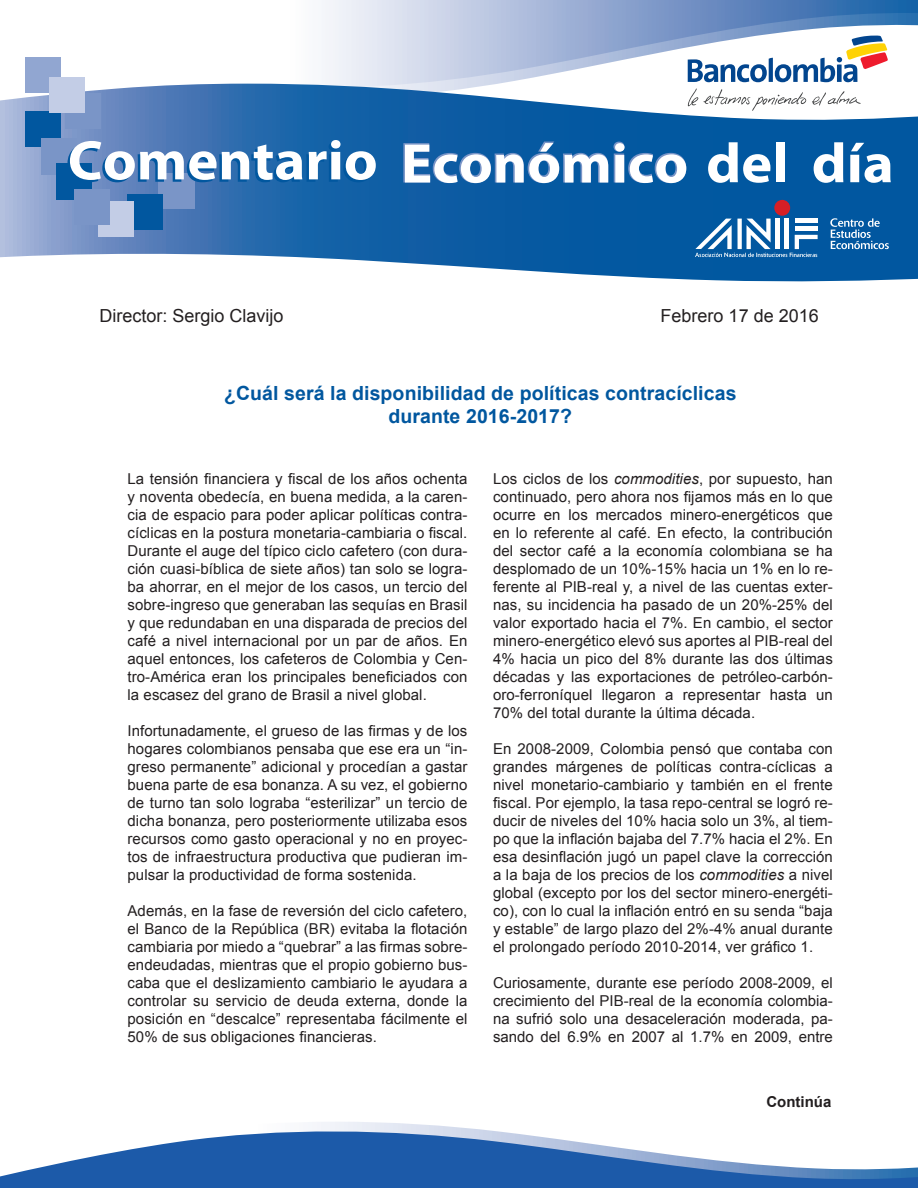
<style>
.page{position:relative;width:918px;height:1188px;background:#fff}
.page>*{position:absolute;margin:0;border:0;box-sizing:border-box;transform-origin:0 0}
.t1{font:700 19.5px/23.4px "Arial";letter-spacing:.005em;color:#01579f;text-align:center}
.t2{font:18px "Arial";color:#231f20}
.t3{font:15px/18px "Arial";letter-spacing:.005em;color:#231f20;text-align:justify}
.t4{font:700 15px "Arial";color:#231f20}
.s1{font-style:italic}
</style>
<div class="page">
<svg style="left:216px;top:0;width:702px;height:84px"></svg>
<svg style="left:0;top:84px;width:622px;height:26px"></svg>
<svg style="left:0;top:110px;width:918px;height:172px;background:#3c7ab4"></svg>
<svg style="left:317px;top:1122px;width:134px;height:5px"></svg>
<div style="left:158px;top:173px;width:36px;height:36px;background:#7a95c7"></div>
<div style="left:65px;top:93px;width:36px;height:36px;background:#7a95c7"></div>
<div style="left:25px;top:57px;width:36px;height:36px;background:#91a6d1"></div>
<div style="left:25px;top:111px;width:36px;height:36px;background:#01579f"></div>
<div style="left:41px;top:138px;width:36px;height:36px;background:#7a95c7"></div>
<div style="left:56px;top:164px;width:36px;height:36px;background:#01579f"></div>
<div style="left:127px;top:194px;width:36px;height:36px;background:#01579f"></div>
<div style="left:98px;top:201px;width:36px;height:36px;background:#c3cde6"></div>
<div style="left:49px;top:77px;width:36px;height:36px;background:#c3cde6"></div>
<div style="left:74px;top:189px;width:36px;height:36px;background:#7a95c7"></div>
<svg style="left:67px;top:140px;width:309px;height:42px"></svg>
<svg style="left:403px;top:140px;width:284px;height:44px"></svg>
<div style="left:776px;top:145px;width:9px;height:40px;background:#01579f"></div>
<svg style="left:708px;top:142px;width:62px;height:44px"></svg>
<div style="left:776px;top:142px;width:9px;height:40px;background:#fff"></div>
<svg style="left:814px;top:142px;width:29px;height:44px"></svg>
<svg style="left:850px;top:143px;width:41px;height:43px"></svg>
<svg style="left:0;top:1127px;width:918px;height:61px;fill:#1c5aa9"></svg>
<svg style="left:830px;top:218px;width:59px;height:31px;background:#3e7fb6"></svg>
<div style="left:774px;top:200px;width:16px;height:16px;background:#d61f26;border-radius:50%"></div>
<svg style="left:695px;top:219px;width:123px;height:38px"></svg>
<div style="left:775px;top:219px;width:5px;height:30px;background:#fff"></div>
<hr style="left:785px;top:219px;width:4px;height:30px;background:#fff">
<svg style="left:688px;top:34px;width:202px;height:48px"></svg>
<svg style="left:687px;top:88px;width:174px;height:24px"></svg>
<p class="t2" style="left:99px;top:304px;width:186px">Director: Sergio Clavijo</p>
<p class="t2" style="left:661px;top:304px;width:160px">Febrero 17 de 2016</p>
<h1 class="t1" style="left:224px;top:382px;width:514px">¿Cuál será la disponibilidad de políticas contracíclicas durante 2016-2017?</h1>
<p class="t3" style="left:128px;top:470px;width:341px">La tensión financiera y fiscal de los años ochenta y noventa obedecía, en buena medida, a la caren&shy;cia de espacio para poder aplicar políticas contra&shy;cíclicas en la postura monetaria-cambiaria o fiscal.<br>Durante el auge del típico ciclo cafetero (con dura&shy;ción cuasi-bíblica de siete años) tan solo se logra&shy;ba ahorrar, en el mejor de los casos, un tercio del sobre-ingreso que generaban las sequías en Brasil y que redundaban en una disparada de precios del café a nivel internacional por un par de años. En aquel entonces, los cafeteros de Colombia y Cen&shy;tro-América eran los principales beneficiados con la escasez del grano de Brasil a nivel global.</p>
<p class="t3" style="left:128px;top:722px;width:341px">Infortunadamente, el grueso de las firmas y de los hogares colombianos pensaba que ese era un “in&shy;greso permanente” adicional y procedían a gastar buena parte de esa bonanza. A su vez, el gobierno de turno tan solo lograba “esterilizar” un tercio de dicha bonanza, pero posteriormente utilizaba esos recursos como gasto operacional y no en proyec&shy;tos de infraestructura productiva que pudieran im&shy;pulsar la productividad de forma sostenida.</p>
<p class="t3" style="left:128px;top:902px;width:341px">Además, en la fase de reversión del ciclo cafetero, el Banco de la República (BR) evitaba la flotación cambiaria por miedo a “quebrar” a las firmas sobre&shy;endeudadas, mientras que el propio gobierno bus&shy;caba que el deslizamiento cambiario le ayudara a controlar su servicio de deuda externa, donde la posición en “descalce” representaba fácilmente el 50% de sus obligaciones financieras.</p>
<p class="t3" style="left:493px;top:470px;width:341px">Los ciclos de los <span class="s1">commodities</span>, por supuesto, han continuado, pero ahora nos fijamos más en lo que ocurre en los mercados minero-energéticos que en lo referente al café. En efecto, la contribución del sector café a la economía colombiana se ha desplomado de un 10%-15% hacia un 1% en lo re&shy;ferente al PIB-real y, a nivel de las cuentas exter&shy;nas, su incidencia ha pasado de un 20%-25% del valor exportado hacia el 7%. En cambio, el sector minero-energético elevó sus aportes al PIB-real del 4% hacia un pico del 8% durante las dos últimas décadas y las exportaciones de petróleo-carbón&shy;oro-ferroníquel llegaron a representar hasta un 70% del total durante la última década.</p>
<p class="t3" style="left:493px;top:740px;width:341px">En 2008-2009, Colombia pensó que contaba con grandes márgenes de políticas contra-cíclicas a nivel monetario-cambiario y también en el frente fiscal. Por ejemplo, la tasa repo-central se logró re&shy;ducir de niveles del 10% hacia solo un 3%, al tiem&shy;po que la inflación bajaba del 7.7% hacia el 2%. En esa desinflación jugó un papel clave la corrección a la baja de los precios de los <span class="s1">commodities</span> a nivel global (excepto por los del sector minero-energéti&shy;co), con lo cual la inflación entró en su senda “baja y estable” de largo plazo del 2%-4% anual durante el prolongado período 2010-2014, ver gráfico 1.</p>
<p class="t3" style="left:493px;top:974px;width:341px">Curiosamente, durante ese período 2008-2009, el crecimiento del PIB-real de la economía colombia&shy;na sufrió solo una desaceleración moderada, pa&shy;sando del 6.9% en 2007 al 1.7% en 2009, entre</p>
<p class="t4" style="left:766px;top:1092px;width:66px">Continúa</p>
</div>
